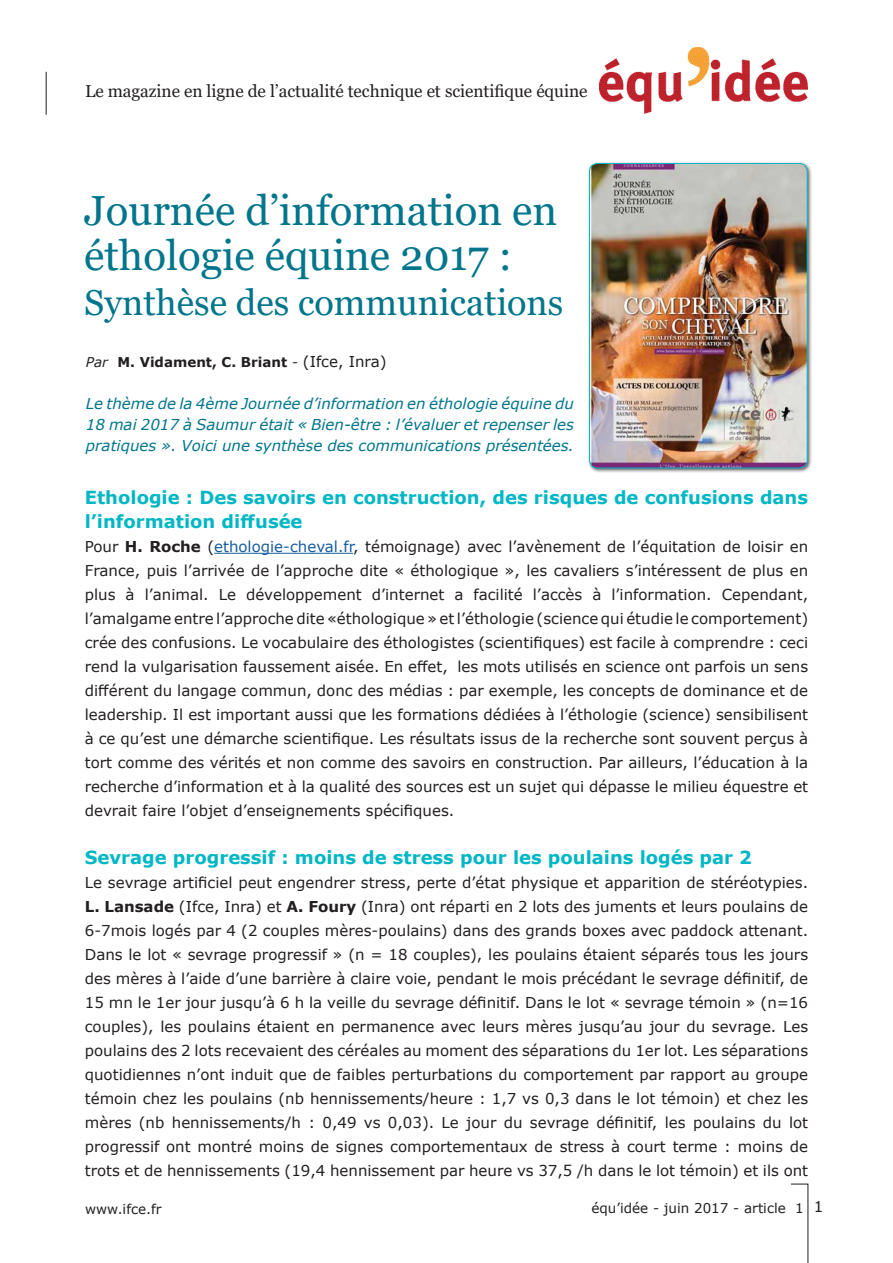
<style>
.page{position:relative;width:893px;height:1263px;background:#fff}
.page>*{position:absolute;margin:0;border:0;box-sizing:border-box;transform-origin:0 0}
.t1{font:42px/45px "Georgia";color:#00758c}
.t2{font:36px "Georgia";color:#00758c}
.t3{font:700 18px/24px "Verdana";color:#00b7c5}
.t4{font:17.25px "Georgia";letter-spacing:-.005em;color:#231f20}
.Normal_e{font:15px/24px "Verdana";color:#231f20;text-align:justify}
.t5{font:italic 15px/21px "Verdana";color:#00758c;text-align:justify}
.t6{font:13.5px "Verdana";color:#231f20}
.t7{font:700 13.5px "Verdana";color:#231f20}
.s1{font-weight:400;font-style:italic}
.s2{font-weight:400}
.s3{font-weight:400;font-size:15px}
.s4{font-weight:700}
.s5{color:#175d9e}
</style>
<div class="page">
<svg style="left:791px;top:1183px;width:18px;height:80px"></svg>
<img style="left:599px;top:48px;width:209px;height:65px">
<hr style="left:46px;top:72px;width:1px;height:43px;background:#231f20">
<hr style="left:214px;top:553px;width:139px;height:1px;background:#175d9e">
<div style="left:587px;top:161px;width:226px;height:313px;background:#231f20;opacity:.75"></div>
<img style="left:590px;top:163px;width:217px;height:305px">
<div style="left:589px;top:163px;width:219px;height:305px;border:1px solid #00b7c5;border-radius:8px"></div>
<p class="t4" style="left:85px;top:81px;width:504px">Le magazine en ligne de l’actualité technique et scientifique équine</p>
<p class="t1" style="left:84px;top:189px;width:475px">Journée d’information en éthologie équine 2017 :</p>
<p class="t2" style="left:84px;top:281px;width:481px">Synthèse des communications</p>
<p class="t7" style="left:86px;top:352px;width:302px"><span class="s1">Par</span> M. Vidament, C. Briant <span class="s2">-</span> <span class="s3">(Ifce, Inra)</span></p>
<p class="t5" style="left:86px;top:393px;width:490px">Le thème de la 4ème Journée d’information en éthologie équine du 18 mai 2017 à Saumur était « Bien-être : l’évaluer et repenser les pratiques ». Voici une synthèse des communications présentées.</p>
<p class="t3" style="left:85px;top:485px;width:725px">Ethologie : Des savoirs en construction, des risques de confusions dans l’information diffusée</p>
<p class="Normal_e" style="left:85px;top:534px;width:725px">Pour <span class="s4">H. Roche</span> (<span class="s5">ethologie-cheval.fr</span>, témoignage) avec l’avènement de l’équitation de loisir en France, puis l’arrivée de l’approche dite « éthologique », les cavaliers s’intéressent de plus en plus à l’animal. Le développement d’internet a facilité l’accès à l’information. Cependant, l’amalgame entre l’approche dite «éthologique » et l’éthologie (science qui étudie le comportement) crée des confusions. Le vocabulaire des éthologistes (scientifiques) est facile à comprendre : ceci rend la vulgarisation faussement aisée. En effet, les mots utilisés en science ont parfois un sens différent du langage commun, donc des médias : par exemple, les concepts de dominance et de leadership. Il est important aussi que les formations dédiées à l’éthologie (science) sensibilisent à ce qu’est une démarche scientifique. Les résultats issus de la recherche sont souvent perçus à tort comme des vérités et non comme des savoirs en construction. Par ailleurs, l’éducation à la recherche d’information et à la qualité des sources est un sujet qui dépasse le milieu équestre et devrait faire l’objet d’enseignements spécifiques.</p>
<p class="t3" style="left:85px;top:845px;width:669px">Sevrage progressif : moins de stress pour les poulains logés par 2</p>
<p class="Normal_e" style="left:85px;top:870px;width:725px">Le sevrage artificiel peut engendrer stress, perte d’état physique et apparition de stéréotypies.<br><span class="s4">L. Lansade</span> (Ifce, Inra) et <span class="s4">A. Foury</span> (Inra) ont réparti en 2 lots des juments et leurs poulains de 6-7mois logés par 4 (2 couples mères-poulains) dans des grands boxes avec paddock attenant.<br>Dans le lot « sevrage progressif » (n = 18 couples), les poulains étaient séparés tous les jours des mères à l’aide d’une barrière à claire voie, pendant le mois précédant le sevrage définitif, de 15 mn le 1er jour jusqu’à 6 h la veille du sevrage définitif. Dans le lot « sevrage témoin » (n=16 couples), les poulains étaient en permanence avec leurs mères jusqu’au jour du sevrage. Les poulains des 2 lots recevaient des céréales au moment des séparations du 1er lot. Les séparations quotidiennes n’ont induit que de faibles perturbations du comportement par rapport au groupe témoin chez les poulains (nb hennissements/heure : 1,7 vs 0,3 dans le lot témoin) et chez les mères (nb hennissements/h : 0,49 vs 0,03). Le jour du sevrage définitif, les poulains du lot progressif ont montré moins de signes comportementaux de stress à court terme : moins de trots et de hennissements (19,4 hennissement par heure vs 37,5 /h dans le lot témoin) et ils ont</p>
<p class="t6" style="left:85px;top:1199px;width:78px">www.ifce.fr</p>
<p class="t6" style="left:591px;top:1198px;width:214px">équ’idée - juin 2017 - article 1</p>
<p class="Normal_e" style="left:814px;top:1195px;width:11px">1</p>
</div>
